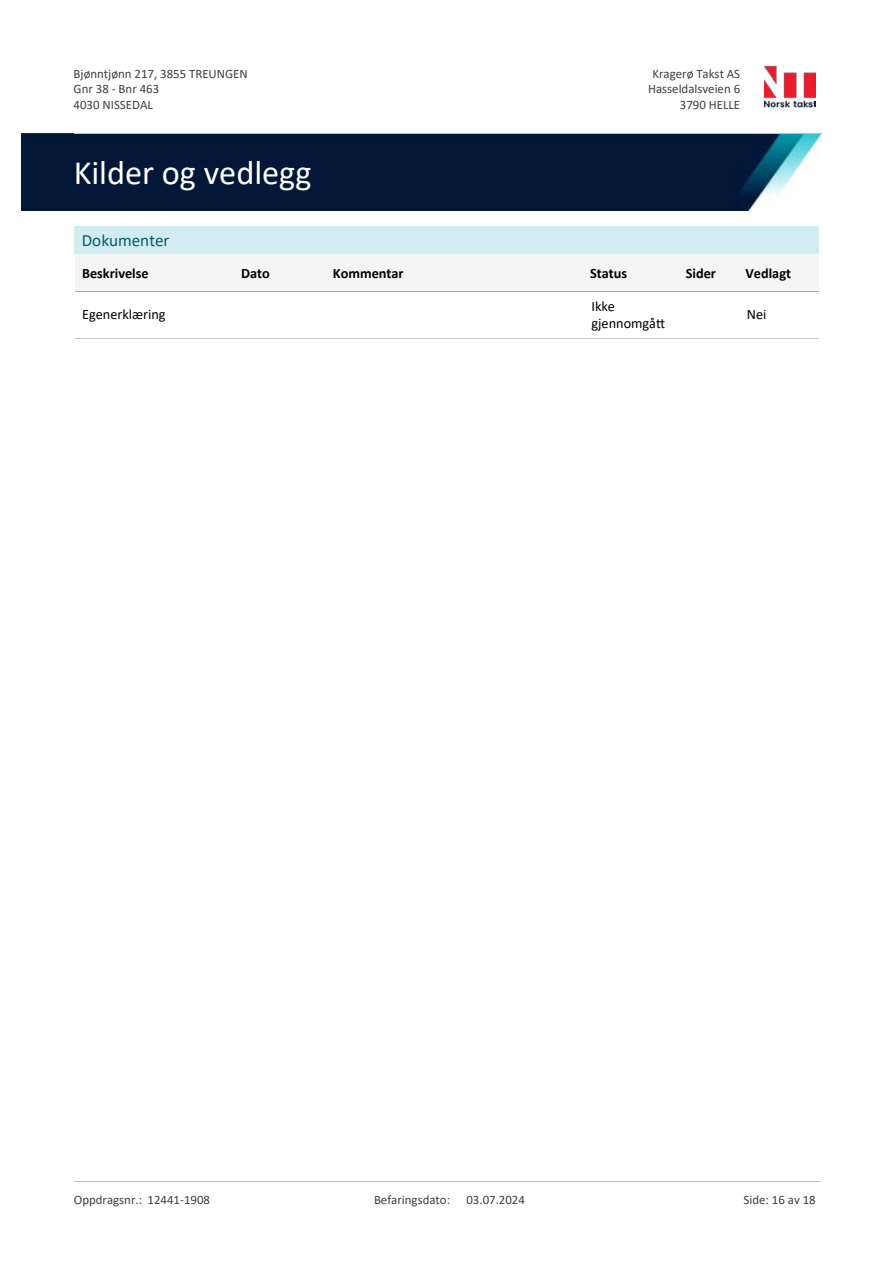
<style>
.page{position:relative;width:893px;height:1263px;background:#fff}
.page>*{position:absolute;margin:0;border:0;box-sizing:border-box;transform-origin:0 0}
.t1{font:34.35px "Calibri";color:#fff}
.t2{font:17.1px "Calibri";color:#065c69}
.t3{font:700 14.25px "Calibri";color:#000}
.t4{font:14.25px/17.4px "Calibri";color:#000}
.t5{font:12.9px/15.8px "Calibri";color:#404040}
</style>
<div class="page">
<img style="left:21px;top:133px;width:801px;height:77px">
<div style="left:75px;top:226px;width:744px;height:29px;background:#d3ecf1"></div>
<div style="left:75px;top:255px;width:160px;height:36px;background:#f5f5f5"></div>
<hr style="left:75px;top:291px;width:160px;height:1px;background:#a9a9a9">
<div style="left:235px;top:255px;width:92px;height:36px;background:#f5f5f5"></div>
<hr style="left:235px;top:291px;width:92px;height:1px;background:#a9a9a9">
<div style="left:327px;top:255px;width:257px;height:36px;background:#f5f5f5"></div>
<hr style="left:327px;top:291px;width:257px;height:1px;background:#a9a9a9">
<div style="left:584px;top:255px;width:96px;height:36px;background:#f5f5f5"></div>
<hr style="left:584px;top:291px;width:96px;height:1px;background:#a9a9a9">
<div style="left:680px;top:255px;width:60px;height:36px;background:#f5f5f5"></div>
<hr style="left:680px;top:291px;width:60px;height:1px;background:#a9a9a9">
<div style="left:740px;top:255px;width:79px;height:36px;background:#f5f5f5"></div>
<hr style="left:740px;top:291px;width:79px;height:1px;background:#a9a9a9">
<hr style="left:75px;top:339px;width:160px;height:1px;background:#c7c7c7">
<hr style="left:235px;top:339px;width:92px;height:1px;background:#c7c7c7">
<hr style="left:327px;top:339px;width:257px;height:1px;background:#c7c7c7">
<hr style="left:584px;top:339px;width:96px;height:1px;background:#c7c7c7">
<hr style="left:680px;top:339px;width:60px;height:1px;background:#c7c7c7">
<hr style="left:740px;top:339px;width:79px;height:1px;background:#c7c7c7">
<img style="left:765px;top:65px;width:50px;height:43px">
<hr style="left:74px;top:133px;width:745px;height:1px;background:#c0c0c0">
<hr style="left:74px;top:1181px;width:745px;height:1px;background:#c0c0c0">
<p class="t5" style="left:74px;top:65px;width:176px">Bjønntjønn 217, 3855 TREUNGEN<br>Gnr 38 - Bnr 463<br>4030 NISSEDAL</p>
<p class="t5" style="left:652px;top:65px;width:89px">Kragerø Takst AS</p>
<p class="t5" style="left:648px;top:81px;width:94px">Hasseldalsveien 6</p>
<p class="t5" style="left:680px;top:96px;width:62px">3790 HELLE</p>
<h1 class="t1" style="left:74px;top:148px;width:239px">Kilder og vedlegg</h1>
<h2 class="t2" style="left:82px;top:229px;width:89px">Dokumenter</h2>
<p class="t3" style="left:82px;top:263px;width:68px">Beskrivelse</p>
<p class="t3" style="left:241px;top:263px;width:30px">Dato</p>
<p class="t3" style="left:333px;top:263px;width:72px">Kommentar</p>
<p class="t3" style="left:590px;top:263px;width:39px">Status</p>
<p class="t3" style="left:686px;top:263px;width:32px">Sider</p>
<p class="t3" style="left:745px;top:263px;width:47px">Vedlagt</p>
<p class="t4" style="left:82px;top:305px;width:85px">Egenerklæring</p>
<p class="t4" style="left:591px;top:297px;width:75px">Ikke gjennomgå琀琀</p>
<p class="t4" style="left:747px;top:305px;width:21px">Nei</p>
<p class="t5" style="left:74px;top:1192px;width:138px">Oppdragsnr.: 12441-1908</p>
<p class="t5" style="left:374px;top:1192px;width:78px">Befaringsdato:</p>
<p class="t5" style="left:466px;top:1192px;width:60px">03.07.2024</p>
<p class="t5" style="left:744px;top:1192px;width:74px">Side: 16 av 18</p>
</div>
